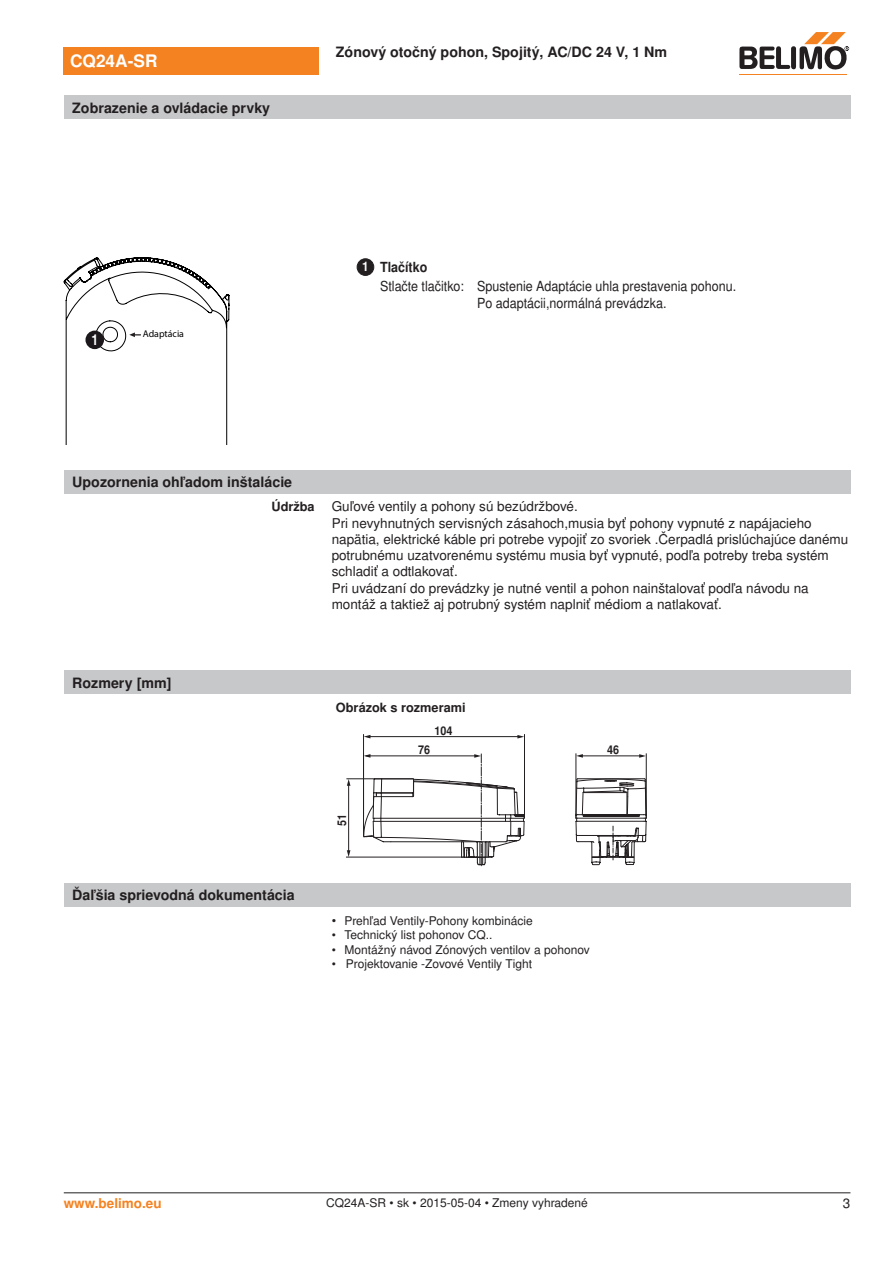
<style>
.page{position:relative;width:893px;height:1263px;background:#fff}
.page>*{position:absolute;margin:0;border:0;box-sizing:border-box;transform-origin:0 0}
.t1{font:700 17.25px "Nimbus Sans BEL";color:#fff}
.t2{font:15px "Nimbus Sans BEL Bol Con";color:#fff}
.t3{font:700 14.25px "Nimbus Sans BEL";color:#231f20}
.t4{font:13.95px/18.8px "Nimbus Sans BEL";color:#231f20;scale:.9 1}
.Rechtsbündig_Footer{font:13.5px/16.2px "Nimbus Sans BEL";color:#231f20}
.t5{font:700 13.5px "Nimbus Sans BEL";color:#f58220}
.t6{font:700 13.05px "Nimbus Sans BEL";color:#fff;scale:.9 1}
.Rechtsbündig{font:700 12.75px "Nimbus Sans BEL";color:#231f20}
.Bulletpoints{font:12px "Nimbus Sans BEL";color:#231f20}
.Footer_EU_center{font:12px "Nimbus Sans BEL";color:#231f20}
.t7{font:700 12px "Nimbus Sans BEL";color:#231f20;scale:.9 1}
.t8{font:9.9px "Myriad";color:#000}
.s1{font-weight:700}
.s2{font-size:12.75px}
</style>
<div class="page">
<div style="left:357px;top:259px;width:17px;height:16px;background:#231f20;border-radius:50%"></div>
<div style="left:357px;top:258px;width:17px;height:18px;border:1px solid #231f20;border-radius:50%"></div>
<svg style="left:64px;top:257px;width:166px;height:187px"></svg>
<div style="left:85px;top:331px;width:19px;height:18px;background:#1b171b;border-radius:50%"></div>
<div style="left:64px;top:470px;width:786px;height:23px;background:#c7c8ca"></div>
<div style="left:64px;top:671px;width:786px;height:23px;background:#c7c8ca"></div>
<hr style="left:348px;top:782px;width:1px;height:70px;background:#231f20">
<svg style="left:347px;top:779px;width:3px;height:7px"></svg>
<svg style="left:347px;top:850px;width:3px;height:7px"></svg>
<hr style="left:346px;top:778px;width:67px;height:1px;background:#231f20">
<hr style="left:346px;top:857px;width:117px;height:1px;background:#231f20">
<svg style="left:363px;top:754px;width:162px;height:112px"></svg>
<hr style="left:366px;top:756px;width:111px;height:1px;background:#231f20">
<hr style="left:363px;top:734px;width:1px;height:83px;background:#231f20">
<hr style="left:524px;top:734px;width:1px;height:84px;background:#231f20">
<svg style="left:517px;top:735px;width:7px;height:3px"></svg>
<svg style="left:364px;top:735px;width:6px;height:3px"></svg>
<hr style="left:367px;top:736px;width:153px;height:1px;background:#231f20">
<svg style="left:575px;top:753px;width:72px;height:113px"></svg>
<div style="left:64px;top:883px;width:786px;height:24px;background:#c7c8ca"></div>
<div style="left:64px;top:47px;width:255px;height:27px;background:#f58220"></div>
<hr style="left:739px;top:74px;width:107px;height:1px;background:#f58220">
<svg style="left:739px;top:32px;width:110px;height:38px"></svg>
<div style="left:64px;top:96px;width:786px;height:23px;background:#c7c8ca"></div>
<hr style="left:64px;top:1192px;width:786px;height:1px;background:#231f20">
<p class="t1" style="left:70px;top:51px;width:89px">CQ24A-SR</p>
<p class="t3" style="left:72px;top:99px;width:199px">Zobrazenie a ovládacie prvky</p>
<p class="t2" style="left:91px;top:330px;width:8px">1</p>
<p class="t8" style="left:143px;top:328px;width:43px">Adaptácia</p>
<p class="t3" style="left:336px;top:44px;width:333px">Zónový otočný pohon, Spojitý, AC/DC 24 V, 1 Nm</p>
<p class="t6" style="left:362px;top:258px;width:9px">1</p>
<p class="t4" style="left:380px;top:259px;width:397px"><span class="s1">Tlačítko<br></span>Stlačte tlačitko: Spustenie Adaptácie uhla prestavenia pohonu.</p>
<p class="t4" style="left:477px;top:294px;width:212px">Po adaptácii,normálná prevádzka.</p>
<p class="t3" style="left:72px;top:473px;width:221px">Upozornenia ohľadom inštalácie</p>
<p class="Rechtsbündig" style="left:271px;top:499px;width:45px">Údržba</p>
<p class="Rechtsbündig_Footer" style="left:332px;top:499px;width:248px">Guľové ventily a pohony sú bezúdržbové.</p>
<p class="Rechtsbündig_Footer" style="left:332px;top:515px;width:518px">Pri nevyhnutných servisných zásahoch,musia byť pohony vypnuté z napájacieho napätia, elektrické káble pri potrebe vypojiť zo svoriek .Čerpadlá prislúchajúce danému potrubnému uzatvorenému systému musia byť vypnuté, podľa potreby treba systém schladiť a odtlakovať.</p>
<p class="Rechtsbündig_Footer" style="left:332px;top:580px;width:479px">Pri uvádzaní do prevádzky je nutné ventil a pohon nainštalovať podľa návodu na montáž a taktiež aj potrubný systém naplniť médiom a natlakovať.</p>
<p class="t3" style="left:72px;top:674px;width:101px">Rozmery [mm]</p>
<p class="t3" style="left:72px;top:887px;width:224px">Ďaľšia sprievodná dokumentácia</p>
<p class="Rechtsbündig" style="left:336px;top:700px;width:131px">Obrázok s rozmerami</p>
<p class="t7" style="left:434px;top:723px;width:22px">104</p>
<p class="t7" style="left:334px;top:826px;width:15px;rotate:-90deg">51</p>
<p class="t7" style="left:418px;top:742px;width:15px">76</p>
<p class="t7" style="left:607px;top:742px;width:15px">46</p>
<p class="Bulletpoints" style="left:332px;top:913px;width:203px"><span class="s2">•</span> Prehľad Ventily-Pohony kombinácie</p>
<p class="Bulletpoints" style="left:332px;top:928px;width:162px">• Technický list pohonov CQ..</p>
<p class="Bulletpoints" style="left:332px;top:942px;width:260px">• Montážný návod Zónových ventilov a pohonov</p>
<p class="Bulletpoints" style="left:332px;top:957px;width:202px">• Projektovanie -Zovové Ventily Tight</p>
<p class="t5" style="left:64px;top:1195px;width:99px">www.belimo.eu</p>
<p class="Footer_EU_center" style="left:326px;top:1196px;width:263px">CQ24A-SR • sk • 2015-05-04 • Zmeny vyhradené</p>
<p class="Rechtsbündig_Footer" style="left:843px;top:1196px;width:9px">3</p>
</div>
